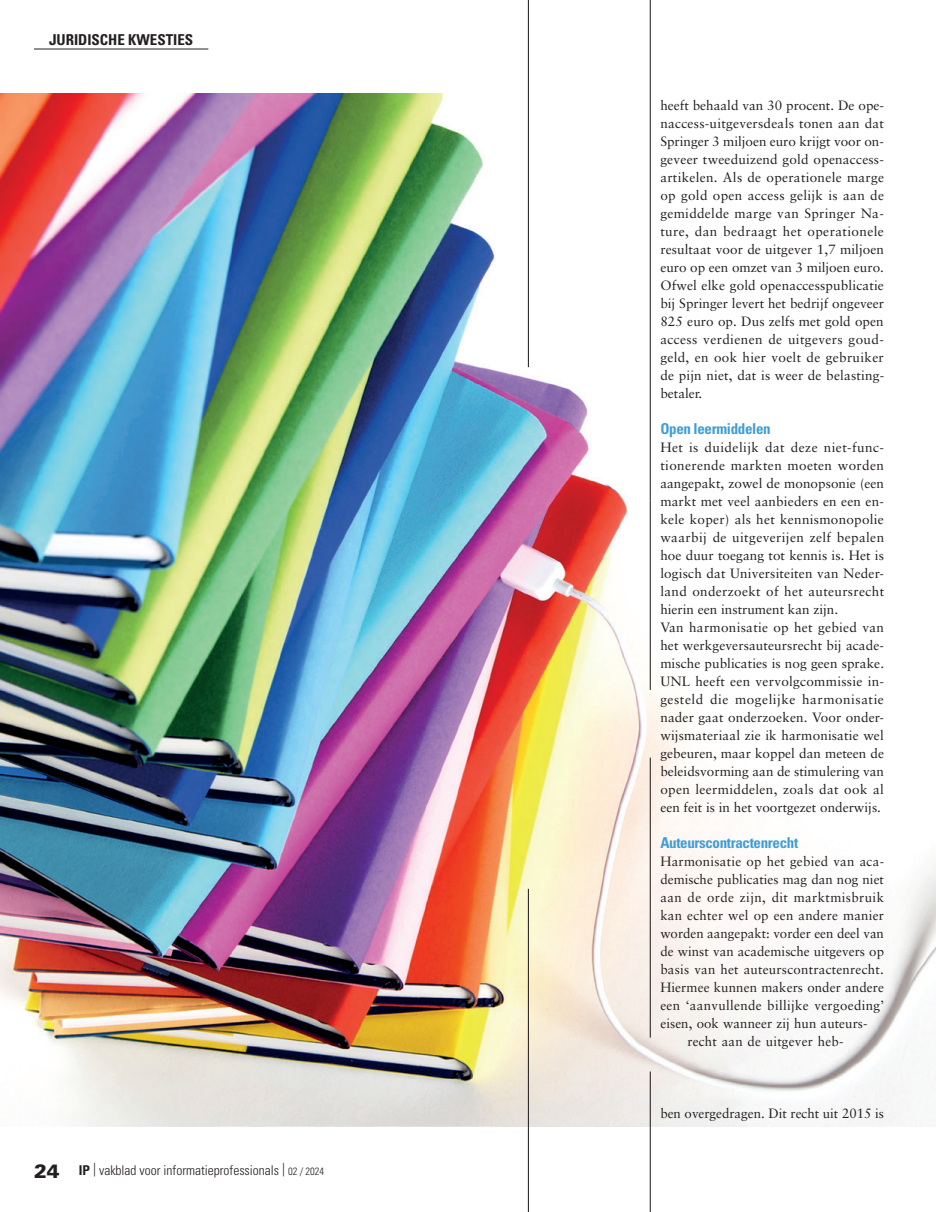
<style>
.page{position:relative;width:936px;height:1212px;background:#fff}
.page>*{position:absolute;margin:0;border:0;box-sizing:border-box;transform-origin:0 0}
.t1{font:700 condensed 15px "Univers";letter-spacing:-.025em;color:#3f9ed7}
.t2{font:700 condensed 15px "Univers";color:#231f20}
.t3{font:13.5px/18px "Sabon";letter-spacing:.01em;color:#231f20;text-align:justify}
.t4{font:300 condensed 13.5px "Univers";color:#231f20}
.t5{font:13.5px "Sabon";letter-spacing:.03em;color:#231f20}
.s1{font-weight:900;font-stretch:normal;font-size:19.2px}
.s2{font-weight:700}
.s3{font-size:10.5px}
</style>
<div class="page">
<img style="left:0;top:93px;width:935px;height:1034px">
<hr style="left:34px;top:49px;width:174px;height:1px;background:#231f20">
<hr style="left:528px;top:889px;width:1px;height:323px;background:#231f20">
<hr style="left:528px;top:0;width:1px;height:367px;background:#231f20">
<hr style="left:649px;top:500px;width:1px;height:190px;background:#231f20">
<hr style="left:649px;top:758px;width:1px;height:279px;background:#231f20">
<hr style="left:649px;top:1071px;width:1px;height:141px;background:#231f20">
<hr style="left:649px;top:0;width:1px;height:500px;background:#231f20">
<p class="t2" style="left:49px;top:31px;width:146px">JURIDISCHE KWESTIES</p>
<p class="t4" style="left:34px;top:1162px;width:292px"><span class="s1">24</span> <span class="s2">IP</span> | vakblad voor informatieprofessionals | <span class="s3">02 / 2024</span></p>
<p class="t3" style="left:660px;top:96px;width:225px">heeft behaald van 30 procent. De ope&shy;naccess-uitgeversdeals tonen aan dat Springer 3 miljoen euro krijgt voor on&shy;geveer tweeduizend gold openaccess&shy;artikelen. Als de operationele marge op gold open access gelijk is aan de gemiddelde marge van Springer Na&shy;ture, dan bedraagt het operationele resultaat voor de uitgever 1,7 miljoen euro op een omzet van 3 miljoen euro.<br>Ofwel elke gold openaccesspublicatie bij Springer levert het bedrijf ongeveer 825 euro op. Dus zelfs met gold open access verdienen de uitgevers goud&shy;geld, en ook hier voelt de gebruiker de pijn niet, dat is weer de belasting&shy;betaler.</p>
<p class="t1" style="left:660px;top:419px;width:112px">Open leermiddelen</p>
<p class="t3" style="left:660px;top:438px;width:225px;text-align:left">Het is duidelijk dat deze niet-func&shy;tionerende markten moeten worden aangepakt, zowel de monopsonie (een markt met veel aanbieders en een en&shy;kele koper) als het kennismonopolie waarbij de uitgeverijen zelf bepalen hoe duur toegang tot kennis is. Het is logisch dat Universiteiten van Neder&shy;land onderzoekt of het auteursrecht hierin een instrument kan zijn.<br>Van harmonisatie op het gebied van het werkgeversauteursrecht bij acade&shy;mische publicaties is nog geen sprake.<br>UNL heeft een vervolgcommissie in&shy;gesteld die mogelijke harmonisatie nader gaat onderzoeken. Voor onder&shy;wijsmateriaal zie ik harmonisatie wel gebeuren, maar koppel dan meteen de beleidsvorming aan de stimulering van open leermiddelen, zoals dat ook al een feit is in het voortgezet onderwijs.</p>
<p class="t1" style="left:660px;top:833px;width:139px">Auteurscontractenrecht</p>
<p class="t3" style="left:660px;top:852px;width:225px">Harmonisatie op het gebied van aca-</p>
<p class="t3" style="left:660px;top:870px;width:225px">demische publicaties mag dan nog niet</p>
<p class="t5" style="left:660px;top:889px;width:225px">aan de orde zijn, dit marktmisbruik</p>
<p class="t3" style="left:660px;top:906px;width:225px">kan echter wel op een andere manier</p>
<p class="t3" style="left:660px;top:924px;width:225px">worden aangepakt: vorder een deel van</p>
<p class="t3" style="left:660px;top:942px;width:225px">de winst van academische uitgevers op</p>
<p class="t3" style="left:660px;top:960px;width:225px">basis van het auteurscontractenrecht.</p>
<p class="t3" style="left:660px;top:978px;width:225px">Hiermee kunnen makers onder andere</p>
<p class="t3" style="left:660px;top:996px;width:225px">een ‘aanvullende billijke vergoeding’</p>
<p class="t3" style="left:660px;top:1014px;width:209px">eisen, ook wanneer zij hun auteurs-</p>
<p class="t3" style="left:687px;top:1032px;width:157px">recht aan de uit gever heb-</p>
<p class="t3" style="left:660px;top:1104px;width:225px">ben overgedragen. Dit recht uit 2015 is</p>
</div>
